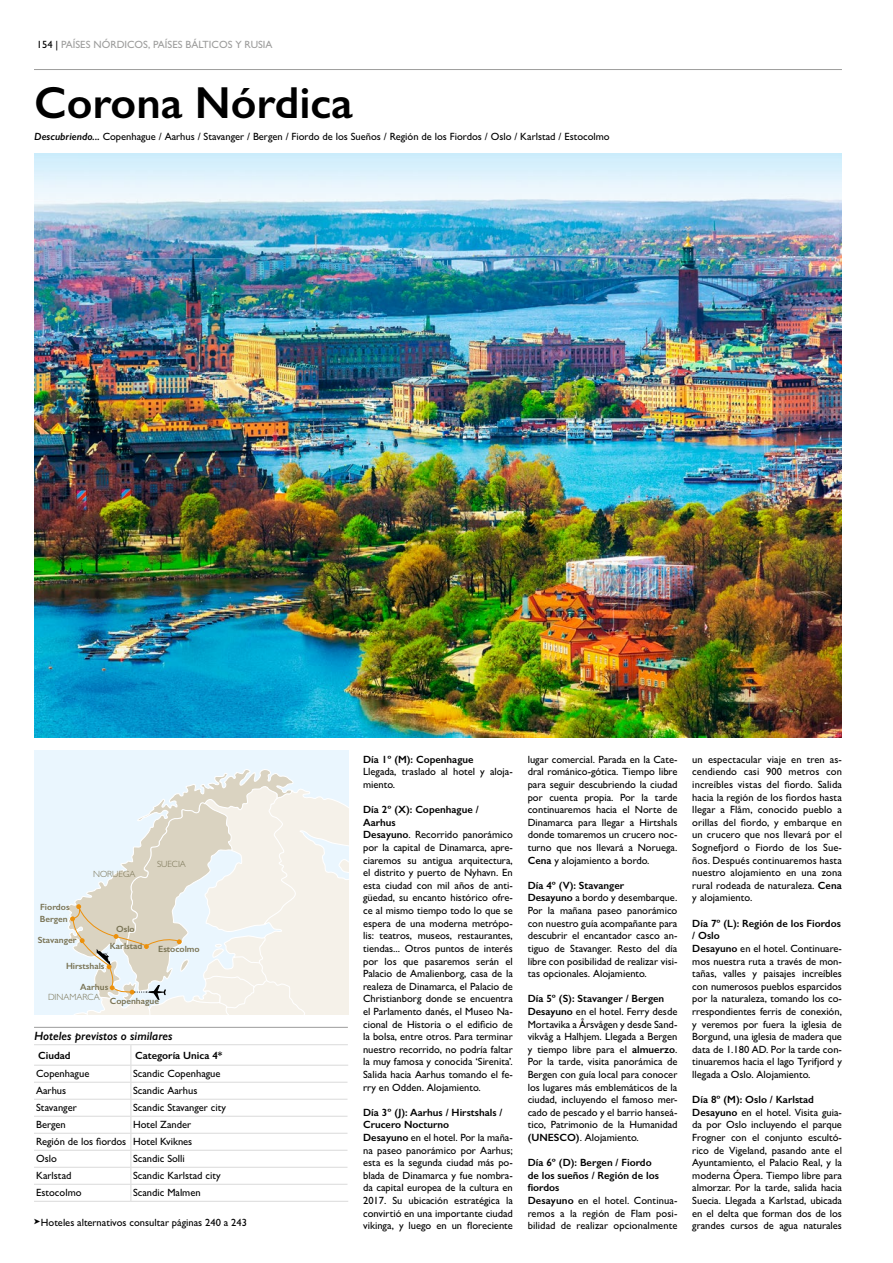
<style>
.page{position:relative;width:893px;height:1263px;background:#fff}
.page>*{position:absolute;margin:0;border:0;box-sizing:border-box;transform-origin:0 0}
.t1{font:600 45px "Gill Sans";color:#000}
.t2{font:italic 600 12px "Gill Sans";color:#000}
.t3{font:500 10.5px/12.6px "Gill Sans";color:#000}
.t4{font:600 10.5px "Gill Sans";color:#000}
.t5{font:500 10.5px "Gill Sans";color:#9d9d9c}
.t6{font:600 9px "Gill Sans";color:#797354}
.t7{font:300 9px "Gill Sans";color:#797354}
.s1{color:#000}
.s2{font-weight:600;font-style:italic}
.s3{font-family:"Menlo";font-weight:400;font-size:12.3px}
.s4{font-weight:600}
</style>
<div class="page">
<hr style="left:34px;top:69px;width:808px;height:1px;background:#9d9d9c">
<img style="left:34px;top:153px;width:808px;height:585px">
<hr style="left:34px;top:1201px;width:97px;height:1px;background:#dadada">
<hr style="left:131px;top:1201px;width:217px;height:1px;background:#dadada">
<hr style="left:34px;top:1044px;width:97px;height:1px;background:#dadada">
<hr style="left:131px;top:1044px;width:217px;height:1px;background:#dadada">
<hr style="left:34px;top:1065px;width:97px;height:1px;background:#dadada">
<hr style="left:131px;top:1065px;width:217px;height:1px;background:#dadada">
<hr style="left:34px;top:1082px;width:97px;height:1px;background:#dadada">
<hr style="left:131px;top:1082px;width:216px;height:1px;background:#dadada">
<hr style="left:34px;top:1099px;width:97px;height:1px;background:#dadada">
<hr style="left:131px;top:1099px;width:216px;height:1px;background:#dadada">
<hr style="left:34px;top:1116px;width:97px;height:1px;background:#dadada">
<hr style="left:131px;top:1116px;width:216px;height:1px;background:#dadada">
<hr style="left:34px;top:1133px;width:97px;height:1px;background:#dadada">
<hr style="left:131px;top:1133px;width:216px;height:1px;background:#dadada">
<hr style="left:34px;top:1150px;width:97px;height:1px;background:#dadada">
<hr style="left:131px;top:1150px;width:216px;height:1px;background:#dadada">
<hr style="left:34px;top:1167px;width:97px;height:1px;background:#dadada">
<hr style="left:131px;top:1167px;width:216px;height:1px;background:#dadada">
<hr style="left:34px;top:1184px;width:97px;height:1px;background:#dadada">
<hr style="left:131px;top:1184px;width:216px;height:1px;background:#dadada">
<svg style="left:131px;top:1045px;width:1px;height:156px"></svg>
<hr style="left:34px;top:1027px;width:314px;height:1px;background:#9d9d9c">
<div style="left:35px;top:750px;width:314px;height:265px;background:#eaf6fe"></div>
<svg style="left:68px;top:769px;width:281px;height:246px"></svg>
<p class="t5" style="left:37px;top:38px;width:237px"><span class="s1">154 |</span> PAÍSES NÓRDICOS, PAÍSES BÁLTICOS Y RUSIA</p>
<h1 class="t1" style="left:34px;top:75px;width:320px">Corona Nórdica</h1>
<p class="t3" style="left:34px;top:130px;width:577px"><span class="s2">Descubriendo...</span> Copenhague / Aarhus / Stavanger / Bergen / Fiordo de los Sueños / Región de los Fiordos / Oslo / Karlstad / Estocolmo</p>
<p class="t6" style="left:40px;top:902px;width:31px">Fiordos</p>
<p class="t6" style="left:40px;top:913px;width:29px">Bergen</p>
<p class="t6" style="left:38px;top:934px;width:40px">Stavanger</p>
<p class="t7" style="left:93px;top:868px;width:44px">NORUEGA</p>
<p class="t6" style="left:116px;top:923px;width:20px">Oslo</p>
<p class="t6" style="left:110px;top:940px;width:34px">Karlstad</p>
<p class="t6" style="left:66px;top:961px;width:40px">Hirstshals</p>
<p class="t6" style="left:80px;top:982px;width:30px">Aarhus</p>
<p class="t7" style="left:157px;top:858px;width:30px">SUECIA</p>
<p class="t6" style="left:158px;top:944px;width:43px">Estocolmo</p>
<p class="t7" style="left:48px;top:991px;width:53px">DINAMARCA</p>
<p class="t6" style="left:110px;top:995px;width:51px">Copenhague</p>
<p class="t2" style="left:34px;top:1029px;width:140px">Hoteles previstos o similares</p>
<p class="t4" style="left:38px;top:1049px;width:34px">Ciudad</p>
<p class="t4" style="left:135px;top:1049px;width:89px">Categoría Unica 4*</p>
<p class="t3" style="left:36px;top:1067px;width:55px">Copenhague</p>
<p class="t3" style="left:133px;top:1067px;width:89px">Scandic Copenhague</p>
<p class="t3" style="left:36px;top:1084px;width:32px">Aarhus</p>
<p class="t3" style="left:133px;top:1084px;width:66px">Scandic Aarhus</p>
<p class="t3" style="left:36px;top:1101px;width:42px">Stavanger</p>
<p class="t3" style="left:133px;top:1101px;width:94px">Scandic Stavanger city</p>
<p class="t3" style="left:36px;top:1118px;width:31px">Bergen</p>
<p class="t3" style="left:36px;top:1116px;width:158px;line-height:17px;text-align:justify;text-indent:97px">Hotel Zander Región de los fiordos Hotel Kviknes Oslo</p>
<p class="t3" style="left:133px;top:1152px;width:53px">Scandic Solli</p>
<p class="t3" style="left:36px;top:1169px;width:37px">Karlstad</p>
<p class="t3" style="left:133px;top:1169px;width:89px">Scandic Karlstad city</p>
<p class="t3" style="left:36px;top:1186px;width:47px">Estocolmo</p>
<p class="t3" style="left:133px;top:1186px;width:69px">Scandic Malmen</p>
<p class="t3" style="left:34px;top:1216px;width:215px"><span class="s3">➤</span>Hoteles alternativos consultar páginas 240 a 243</p>
<p class="t4" style="left:363px;top:753px;width:112px">Día 1º (M): Copenhague</p>
<p class="t3" style="left:363px;top:765px;width:151px">Llegada, traslado al hotel y aloja&shy;miento.</p>
<p class="t3" style="left:363px;top:803px;width:151px"><span class="s4">Día 2º (X): Copenhague /<br>Aarhus<br>Desayuno</span>. Recorrido panorámico por la capital de Dinamarca, apre&shy;ciaremos su antigua arquitectura, el distrito y puerto de Nyhavn. En esta ciudad con mil años de anti&shy;güedad, su encanto histórico ofre&shy;ce al mismo tiempo todo lo que se espera de una moderna metrópo&shy;lis: teatros, museos, restaurantes, tiendas... Otros puntos de interés por los que pasaremos serán el<br>Palacio de Amalienborg, casa de la realeza de Dinamarca, el Palacio de<br>Christianborg donde se encuentra el Parlamento danés, el Museo Na&shy;cional de Historia o el edificio de la bolsa, entre otros. Para terminar nuestro recorrido, no podría faltar la muy famosa y conocida ‘Sirenita’.<br>Salida hacia Aarhus tomando el fe&shy;rry en Odden. Alojamiento.</p>
<p class="t3" style="left:363px;top:1106px;width:151px"><span class="s4">Día 3º (J): Aarhus / Hirstshals /<br>Crucero Nocturno<br>Desayuno</span> en el hotel. Por la maña&shy;na paseo panorámico por Aarhus; esta es la segunda ciudad más po&shy;blada de Dinamarca y fue nombra&shy;da capital europea de la cultura en<br>2017. Su ubicación estratégica la convirtió en una importante ciudad vikinga, y luego en un floreciente</p>
<p class="t3" style="left:528px;top:753px;width:151px;text-align:justify">lugar comercial. Parada en la Cate&shy;dral románico-gótica. Tiempo libre para seguir descubriendo la ciudad por cuenta propia. Por la tarde continuaremos hacia el Norte de Dinamarca para llegar a Hirtshals donde tomaremos un crucero noc&shy;turno que nos llevará a Noruega.<br><span class="s4">Cena</span> y alojamiento a bordo.</p>
<p class="t3" style="left:528px;top:879px;width:151px"><span class="s4">Día 4º (V): Stavanger<br>Desayuno</span> a bordo y desembarque.<br>Por la mañana paseo panorámico con nuestro guía acompañante para descubrir el encantador casco an&shy;tiguo de Stavanger. Resto del día libre con posibilidad de realizar visi&shy;tas opcionales. Alojamiento.</p>
<p class="t3" style="left:528px;top:992px;width:151px"><span class="s4">Día 5º (S): Stavanger / Bergen<br>Desayuno</span> en el hotel. Ferry desde<br>Mortavika a Årsvågen y desde Sand&shy;vikvåg a Halhjem. Llegada a Bergen y tiempo libre para el <span class="s4">almuerzo</span>.<br>Por la tarde, visita panorámica de<br>Bergen con guía local para conocer los lugares más emblemáticos de la ciudad, incluyendo el famoso mer&shy;cado de pescado y el barrio hanseá&shy;tico, Patrimonio de la Humanidad <span class="s4">(UNESCO)</span>. Alojamiento.</p>
<p class="t3" style="left:528px;top:1156px;width:151px"><span class="s4">Día 6º (D): Bergen / Fiordo<br>de los sueños / Región de los fiordos<br>Desayuno</span> en el hotel. Continua&shy;remos a la región de Flam posi&shy;bilidad de realizar opcionalmente</p>
<p class="t3" style="left:692px;top:753px;width:151px;text-align:justify">un espectacular viaje en tren as&shy;cendiendo casi 900 metros con increíbles vistas del fiordo. Salida hacia la región de los fiordos hasta llegar a Flåm, conocido pueblo a orillas del fiordo, y embarque en un crucero que nos llevará por el Sognefjord o Fiordo de los Sue&shy;ños. Después continuaremos hasta nuestro alojamiento en una zona rural rodeada de naturaleza. <span class="s4">Cena </span>y alojamiento.</p>
<p class="t3" style="left:692px;top:917px;width:151px"><span class="s4">Día 7º (L): Región de los Fiordos / Oslo<br>Desayuno</span> en el hotel. Continuare&shy;mos nuestra ruta a través de mon&shy;tañas, valles y paisajes increíbles con numerosos pueblos esparcidos por la naturaleza, tomando los co&shy;rrespondientes ferris de conexión, y veremos por fuera la iglesia de<br>Borgund, una iglesia de madera que data de 1.180 AD. Por la tarde con&shy;tinuaremos hacia el lago Tyrifjord y llegada a Oslo. Alojamiento.</p>
<p class="t3" style="left:692px;top:1093px;width:151px"><span class="s4">Día 8º (M): Oslo / Karlstad Desayuno</span> en el hotel. Visita guia&shy;da por Oslo incluyendo el parque Frogner con el conjunto escultó&shy;rico de Vigeland, pasando ante el Ayuntamiento, el Palacio Real, y la moderna Ópera. Tiempo libre para almorzar. Por la tarde, salida hacia Suecia. Llegada a Karlstad, ubicada en el delta que forman dos de los grandes cursos de agua naturales</p>
</div>
